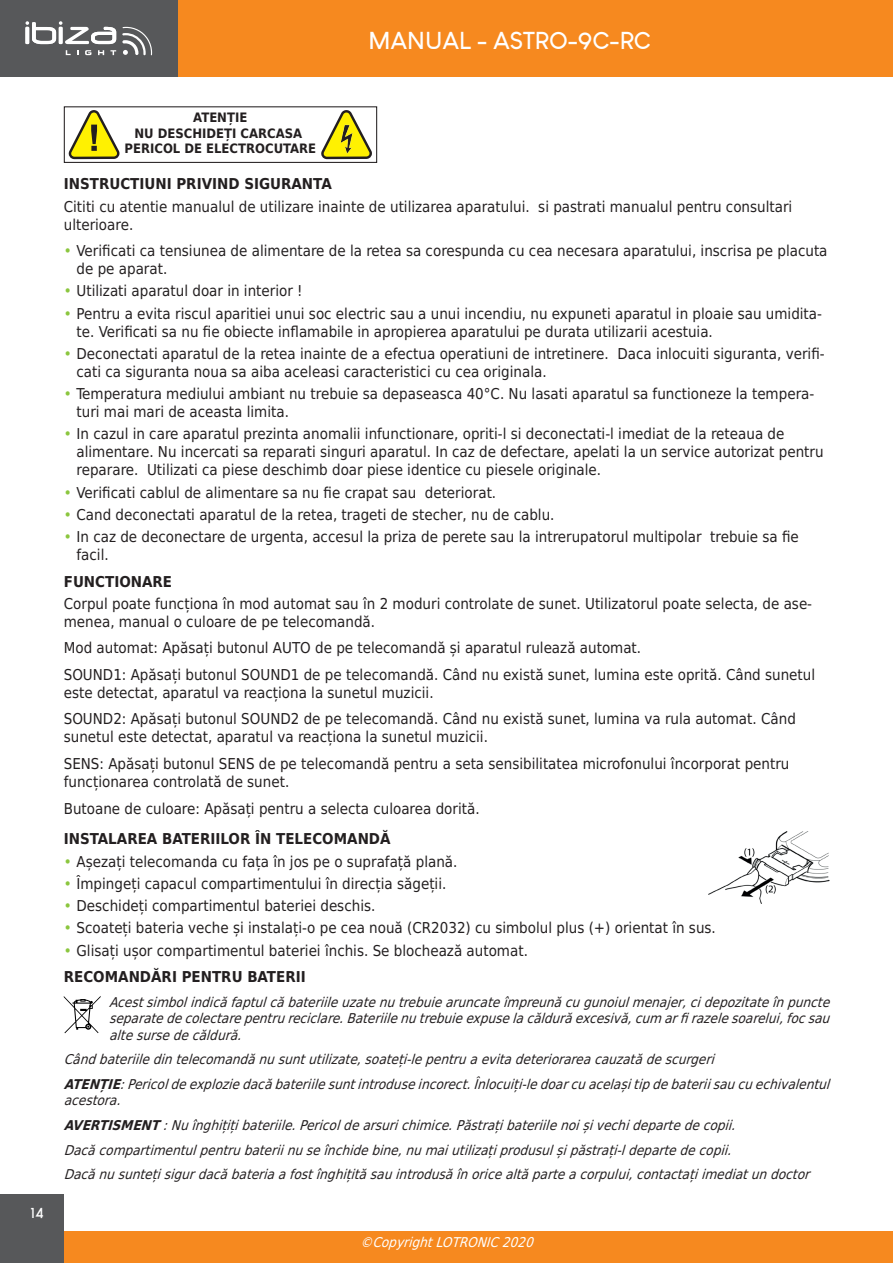
<style>
.page{position:relative;width:893px;height:1263px;background:#fff}
.page>*{position:absolute;margin:0;border:0;box-sizing:border-box;transform-origin:0 0}
.t1{font:700 24px "Louis George Cafe";color:#fff}
.t2{font:15px/18px "DejaVu Sans Condensed";color:#231f20}
.t3{font:700 15px "DejaVu Sans Condensed";color:#231f20}
.t4{font:700 15px "Louis George Cafe";color:#fff}
.t5{font:italic 13.5px/24.8px "DejaVu Sans Condensed";color:#231f20}
.t6{font:italic 13.5px "DejaVu Sans Condensed";color:#fff}
.t7{font:700 13.05px/15.6px "DejaVu Sans Condensed";color:#231f20;text-align:center}
.s1{color:#8bc63e}
.s2{font-weight:700}
</style>
<div class="page">
<div style="left:0;top:0;width:893px;height:77px;background:#f6891f"></div>
<div style="left:0;top:1231px;width:893px;height:32px;background:#f6891f"></div>
<div style="left:0;top:0;width:178px;height:77px;background:#57585a"></div>
<svg style="left:122px;top:27px;width:30px;height:28px"></svg>
<svg style="left:25px;top:21px;width:91px;height:23px"></svg>
<svg style="left:66px;top:50px;width:5px;height:5px"></svg>
<svg style="left:85px;top:50px;width:6px;height:5px"></svg>
<svg style="left:98px;top:50px;width:6px;height:5px"></svg>
<svg style="left:110px;top:50px;width:6px;height:5px"></svg>
<div style="left:0;top:1195px;width:64px;height:68px;background:#57585a"></div>
<svg style="left:69px;top:110px;width:51px;height:49px"></svg>
<svg style="left:321px;top:110px;width:51px;height:49px"></svg>
<img style="left:331px;top:123px;width:31px;height:31px">
<div style="left:64px;top:106px;width:313px;height:57px;border:1px solid #231f20"></div>
<img style="left:708px;top:831px;width:121px;height:73px">
<svg style="left:64px;top:996px;width:37px;height:37px"></svg>
<h1 class="t1" style="left:368px;top:26px;width:284px">MANUAL - ASTRO-9C-RC</h1>
<p class="t4" style="left:30px;top:1203px;width:15px">14</p>
<p class="t7" style="left:125px;top:109px;width:193px">ATENȚIE<br>NU DESCHIDEȚI CARCASA<br>PERICOL DE ELECTROCUTARE</p>
<p class="t3" style="left:64px;top:172px;width:270px">INSTRUCTIUNI PRIVIND SIGURANTA</p>
<p class="t2" style="left:64px;top:197px;width:730px">Cititi cu atentie manualul de utilizare inainte de utilizarea aparatului. si pastrati manualul pentru consultari ulterioare.</p>
<p class="t2" style="left:77px;top:242px;width:752px;text-indent:-13px"><span class="s1">•</span> Verificati ca tensiunea de alimentare de la retea sa corespunda cu cea necesara aparatului, inscrisa pe placuta de pe aparat.</p>
<p class="t2" style="left:64px;top:282px;width:240px"><span class="s1">•</span> Utilizati aparatul doar in interior !</p>
<p class="t2" style="left:77px;top:304px;width:747px;text-indent:-13px"><span class="s1">•</span> Pentru a evita riscul aparitiei unui soc electric sau a unui incendiu, nu expuneti aparatul in ploaie sau umidita&shy;te. Verificati sa nu fie obiecte inflamabile in apropierea aparatului pe durata utilizarii acestuia.</p>
<p class="t2" style="left:77px;top:344px;width:750px;text-indent:-13px"><span class="s1">•</span> Deconectati aparatul de la retea inainte de a efectua operatiuni de intretinere. Daca inlocuiti siguranta, verifi&shy;cati ca siguranta noua sa aiba aceleasi caracteristici cu cea originala.</p>
<p class="t2" style="left:77px;top:384px;width:739px;text-indent:-13px"><span class="s1">•</span> Temperatura mediului ambiant nu trebuie sa depaseasca 40°C. Nu lasati aparatul sa functioneze la tempera&shy;turi mai mari de aceasta limita.</p>
<p class="t2" style="left:77px;top:425px;width:749px;text-indent:-13px"><span class="s1">•</span> In cazul in care aparatul prezinta anomalii infunctionare, opriti-l si deconectati-l imediat de la reteaua de alimentare. Nu incercati sa reparati singuri aparatul. In caz de defectare, apelati la un service autorizat pentru reparare. Utilizati ca piese deschimb doar piese identice cu piesele originale.</p>
<p class="t2" style="left:64px;top:483px;width:434px"><span class="s1">•</span> Verificati cablul de alimentare sa nu fie crapat sau deteriorat.</p>
<p class="t2" style="left:64px;top:505px;width:492px"><span class="s1">•</span> Cand deconectati aparatul de la retea, trageti de stecher, nu de cablu.</p>
<p class="t2" style="left:77px;top:527px;width:724px;text-indent:-13px"><span class="s1">•</span> In caz de deconectare de urgenta, accesul la priza de perete sau la intrerupatorul multipolar trebuie sa fie facil.</p>
<p class="t3" style="left:64px;top:569px;width:110px">FUNCTIONARE</p>
<p class="t2" style="left:64px;top:594px;width:750px">Corpul poate funcționa în mod automat sau în 2 moduri controlate de sunet. Utilizatorul poate selecta, de ase&shy;menea, manual o culoare de pe telecomandă.</p>
<p class="t2" style="left:64px;top:634px;width:753px;line-height:26.5px">Mod automat: Apăsați butonul AUTO de pe telecomandă și aparatul rulează automat.<br>SOUND1: Apăsați butonul SOUND1 de pe telecomandă. Când nu există sunet, lumina este oprită. Când sunetul</p>
<p class="t2" style="left:64px;top:679px;width:734px;line-height:26.5px">este detectat, aparatul va reacționa la sunetul muzicii.<br>SOUND2: Apăsați butonul SOUND2 de pe telecomandă. Când nu există sunet, lumina va rula automat. Când</p>
<p class="t2" style="left:64px;top:723px;width:727px;line-height:26.5px">sunetul este detectat, aparatul va reacționa la sunetul muzicii.<br>SENS: Apăsați butonul SENS de pe telecomandă pentru a seta sensibilitatea microfonului încorporat pentru</p>
<p class="t2" style="left:64px;top:768px;width:417px;line-height:26.5px">funcționarea controlată de sunet.<br>Butoane de culoare: Apăsați pentru a selecta culoarea dorită.</p>
<p class="t3" style="left:64px;top:827px;width:328px">INSTALAREA BATERIILOR ÎN TELECOMANDĂ</p>
<p class="t2" style="left:64px;top:852px;width:395px"><span class="s1">•</span> Așezați telecomanda cu fața în jos pe o suprafață plană.</p>
<p class="t2" style="left:64px;top:874px;width:384px"><span class="s1">•</span> Împingeți capacul compartimentului în direcția săgeții.</p>
<p class="t2" style="left:64px;top:896px;width:313px"><span class="s1">•</span> Deschideți compartimentul bateriei deschis.</p>
<p class="t2" style="left:64px;top:919px;width:654px"><span class="s1">•</span> Scoateți bateria veche și instalați-o pe cea nouă (CR2032) cu simbolul plus (+) orientat în sus.</p>
<p class="t2" style="left:64px;top:937px;width:466px;line-height:26.5px"><span class="s1">•</span> Glisați ușor compartimentul bateriei închis. Se blochează automat.<br><span class="s2">RECOMANDĂRI PENTRU BATERII</span></p>
<p class="t5" style="left:109px;top:994px;width:728px;line-height:16.2px;text-align:justify">Acestsimbolindicăfaptulcăbateriileuzatenutrebuiearuncateîmpreunăcugunoiulmenajer,cidepozitateînpuncte separatedecolectarepentrureciclare.Bateriilenutrebuieexpuselacăldurăexcesivă,cum arfirazelesoarelui,focsau altesursedecăldură.</p>
<p class="t5" style="left:64px;top:1047px;width:773px">Cândbateriiledintelecomandănusuntutilizate,soateți-lepentruaevitadeteriorareacauzatădescurgeri<br><span class="s2">ATENȚIE</span>:Pericoldeexploziedacăbateriilesuntintroduseincorect.Înlocuiți-ledoarcuacelașitipdebateriisaucuechivalentul</p>
<p class="t5" style="left:64px;top:1088px;width:753px">acestora.<br><span class="s2">AVERTISMENT</span>:Nuînghițițibateriile.Pericoldearsurichimice.Păstrațibateriilenoișivechidepartedecopii.<br>Dacăcompartimentulpentrubateriinuseînchidebine,numaiutilizațiprodusulșipăstrați-ldepartedecopii.<br>Dacănusuntețisigurdacăbateriaafostînghițităsauintrodusăînoricealtăparteacorpului,contactațiimediatundoctor</p>
<p class="t6" style="left:360px;top:1231px;width:180px">©CopyrightLOTRONIC2020</p>
</div>
